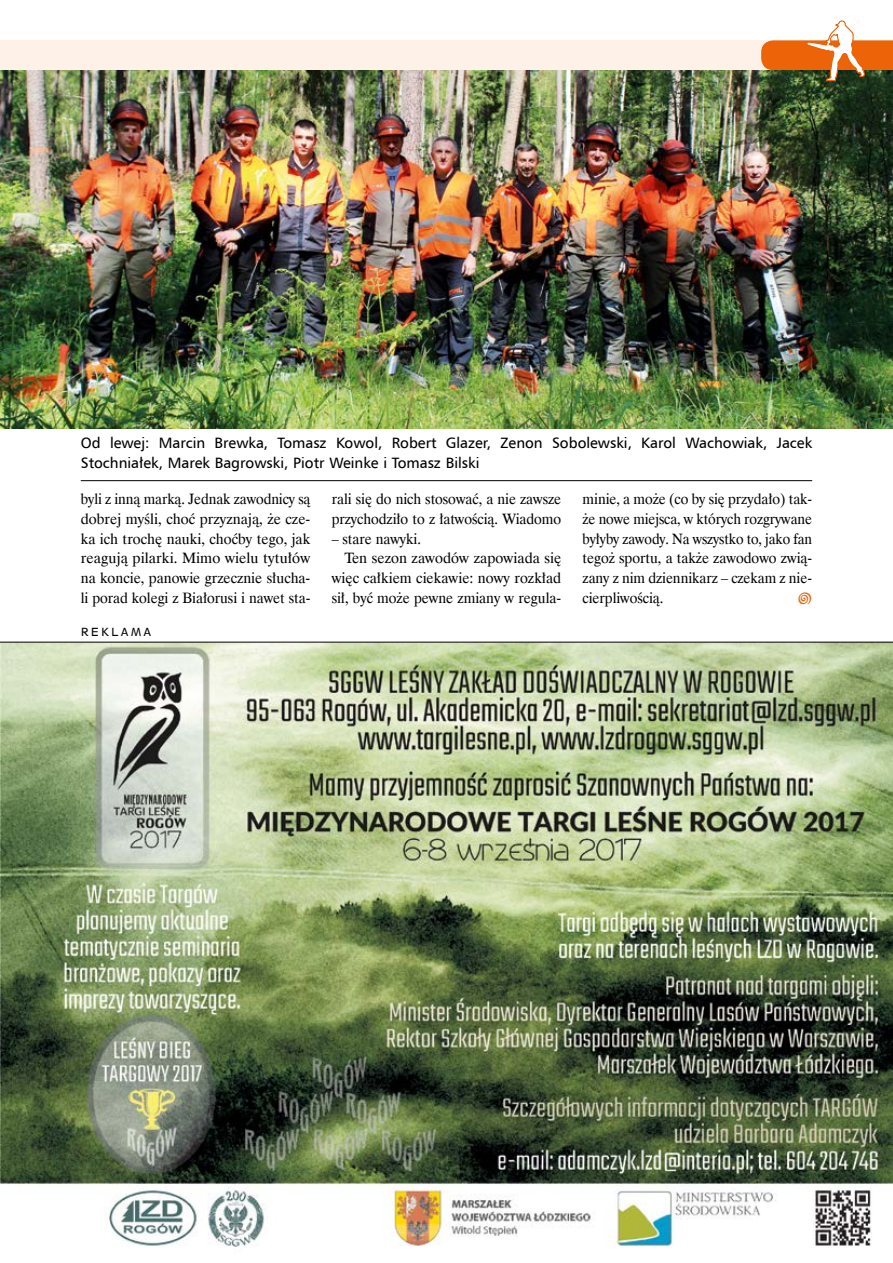
<style>
.page{position:relative;width:893px;height:1263px;background:#fff}
.page>*{position:absolute;margin:0;border:0;box-sizing:border-box;transform-origin:0 0}
.t1{font:15px/19.8px "Dutch 801 EU";letter-spacing:-.005em;color:#000;scale:.95 1}
.t2{font:15px/19.8px "Dutch 801 EU";letter-spacing:-.005em;color:#000;text-align:justify;scale:.94 1}
.t3{font:15px/19.5px "Humnst 777 EU";color:#000}
.t4{font:15px "Dutch 801 EU";letter-spacing:-.005em;color:#000}
.t5{font:15px "Bits Pics";color:#ec6308;scale:.95 1}
.t6{font:10.5px "Geometr 212 Cn EU";letter-spacing:.2em;color:#000}
</style>
<div class="page">
<div style="left:0;top:40px;width:893px;height:30px;background:#fef1e7"></div>
<img style="left:0;top:70px;width:893px;height:359px">
<hr style="left:81px;top:480px;width:731px;height:1px;background:#000">
<svg style="left:761px;top:20px;width:132px;height:63px"></svg>
<img style="left:0;top:643px;width:893px;height:604px">
<hr style="left:0;top:642px;width:893px;height:1px;background:#000">
<p class="t3" style="left:81px;top:433px;width:733px">Od lewej: Marcin Brewka, Tomasz Kowol, Robert Glazer, Zenon Sobolewski, Karol Wachowiak, Jacek<br>Stochniałek, Marek Bagrowski, Piotr Weinke i Tomasz Bilski</p>
<p class="t2" style="left:81px;top:489px;width:246px">byli z inną marką. Jednak zawodnicy są dobrej myśli, choć przyznają, że cze&shy;ka ich trochę nauki, choćby tego, jak reagują pilarki. Mimo wielu tytułów na koncie, panowie grzecznie słucha&shy;li porad kolegi z Białorusi i nawet sta-</p>
<p class="t1" style="left:332px;top:489px;width:243px">rali się do nich stosować, a nie zawsze przychodziło to z łatwością. Wiadomo</p>
<p class="t1" style="left:332px;top:529px;width:95px">– stare nawyki.</p>
<p class="t4" style="left:344px;top:549px;width:218px">Ten sezon zawodów zapowiada się</p>
<p class="t4" style="left:332px;top:569px;width:231px">więc całkiem ciekawie: nowy rozkład</p>
<p class="t1" style="left:332px;top:588px;width:243px">sił, być może pewne zmiany w regula-</p>
<p class="t6" style="left:81px;top:625px;width:72px">REKLAMA</p>
<p class="t1" style="left:583px;top:489px;width:243px;text-align:justify">minie, a może (co by się przydało) tak&shy;że nowe miejsca, w których rozgrywane byłyby zawody. Na wszystko to, jako fan tegoż sportu, a także zawodowo zwią&shy;zany z nim dziennikarz – czekam z nie&shy;cierpliwością.</p>
<p class="t5" style="left:798px;top:591px;width:16px">C</p>
</div>
